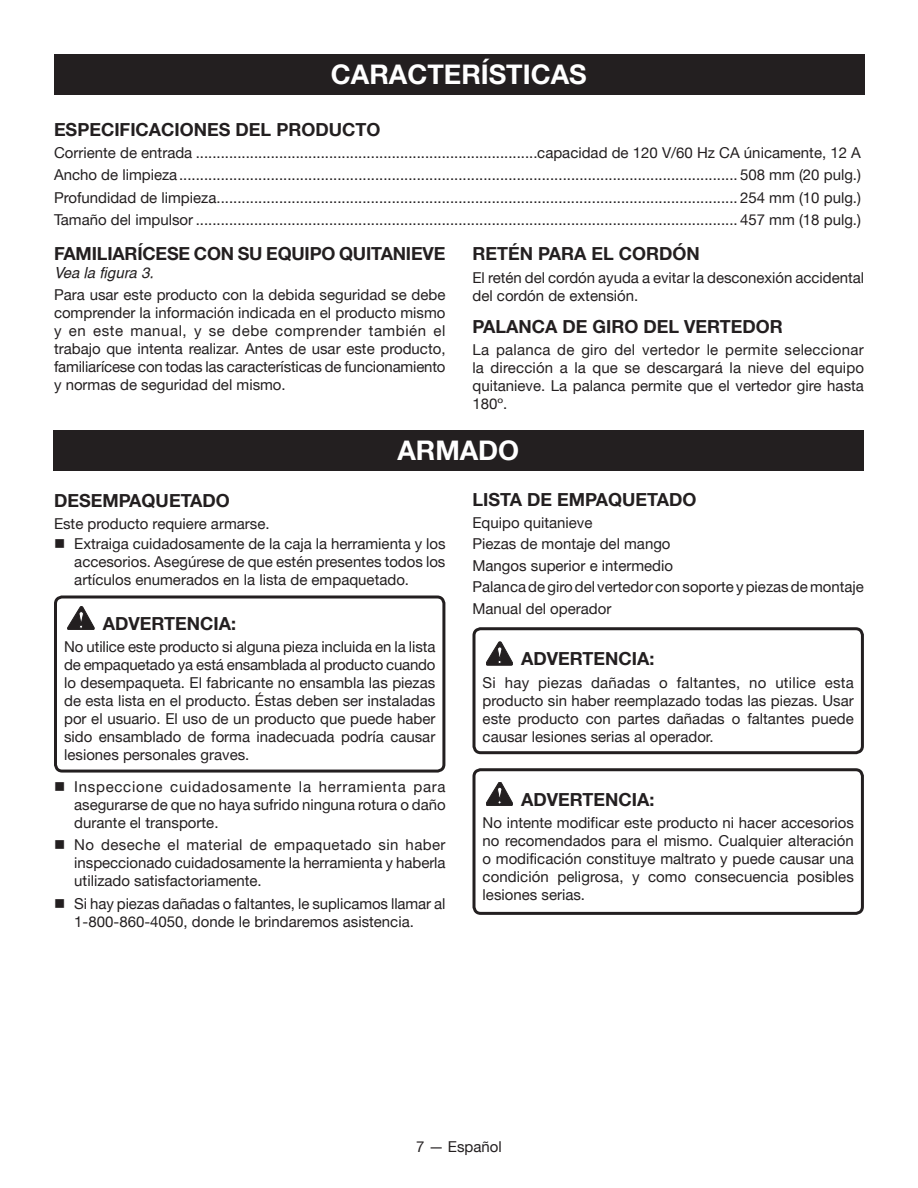
<style>
.page{position:relative;width:918px;height:1188px;background:#fff}
.page>*{position:absolute;margin:0;border:0;box-sizing:border-box;transform-origin:0 0}
.HEADING{font:700 27px "Helvetica Neue";color:#fff}
.Heading_2{font:700 18px "Helvetica Neue";color:#231f20}
.Warning{font:700 18px "Helvetica Neue";color:#231f20}
.Heading_1{font:700 18px "Helvetica Neue";color:#231f20}
.Warning_Text{font:15px/18px "Helvetica Neue";color:#231f20;text-align:justify}
.Body_text{font:15px/18px "Helvetica Neue";color:#231f20;text-align:justify}
.step{font:15px/18px "Helvetica Neue";color:#231f20;text-align:justify}
.bullet{font:15px "Helvetica Neue";color:#231f20}
.See_figure{font:italic 15px "Helvetica";color:#231f20}
</style>
<div class="page">
<div style="left:54px;top:54px;width:810px;height:41px;background:#231f20"></div>
<div style="left:472px;top:627px;width:392px;height:127px;border:3px solid #231f20;border-radius:7px"></div>
<div style="left:54px;top:596px;width:391px;height:177px;border:3px solid #231f20;border-radius:7px"></div>
<div style="left:54px;top:430px;width:810px;height:41px;background:#231f20"></div>
<svg style="left:68px;top:606px;width:26px;height:24px"></svg>
<svg style="left:486px;top:642px;width:27px;height:23px"></svg>
<svg style="left:486px;top:782px;width:27px;height:24px"></svg>
<div style="left:472px;top:768px;width:392px;height:147px;border:3px solid #231f20;border-radius:7px"></div>
<p class="HEADING" style="left:331px;top:57px;width:257px">CARACTERÍSTICAS</p>
<p class="Heading_2" style="left:54px;top:118px;width:328px">ESPECIFICACIONES DEL PRODUCTO</p>
<p class="Warning_Text" style="left:54px;top:143px;width:808px">Corriente de entrada ..................................................................................capacidad de 120 V/60 Hz CA únicamente, 12 A</p>
<p class="Warning_Text" style="left:54px;top:166px;width:809px">Ancho de limpieza...................................................................................................................................... 508 mm (20 pulg.)</p>
<p class="Warning_Text" style="left:54px;top:188px;width:809px">Profundidad de limpieza............................................................................................................................. 254 mm (10 pulg.)</p>
<p class="Warning_Text" style="left:54px;top:211px;width:809px">Tamaño del impulsor .................................................................................................................................. 457 mm (18 pulg.)</p>
<p class="Heading_2" style="left:54px;top:242px;width:393px">FAMILIARÍCESE CON SU EQUIPO QUITANIEVE</p>
<p class="See_figure" style="left:54px;top:264px;width:101px">Vea la figura 3.</p>
<p class="Body_text" style="left:54px;top:286px;width:393px">Para usar este producto con la debida seguridad se debe comprender la información indicada en el producto mismo y en este manual, y se debe comprender también el trabajo que intenta realizar. Antes de usar este producto, familiarícese con todas las características de funcionamiento y normas de seguridad del mismo.</p>
<p class="Heading_2" style="left:472px;top:243px;width:229px">RETÉN PARA EL CORDÓN</p>
<p class="Body_text" style="left:472px;top:268px;width:393px">El retén del cordón ayuda a evitar la desconexión accidental del cordón de extensión.</p>
<p class="Heading_2" style="left:472px;top:315px;width:312px">PALANCA DE GIRO DEL VERTEDOR</p>
<p class="Body_text" style="left:472px;top:341px;width:393px">La palanca de giro del vertedor le permite seleccionar la dirección a la que se descargará la nieve del equipo quitanieve. La palanca permite que el vertedor gire hasta 180º.</p>
<p class="HEADING" style="left:397px;top:433px;width:123px">ARMADO</p>
<p class="Heading_1" style="left:54px;top:489px;width:177px">DESEMPAQUETADO</p>
<p class="Warning_Text" style="left:54px;top:515px;width:217px">Este producto requiere armarse.</p>
<p class="step" style="left:74px;top:535px;width:373px;text-indent:-20px">■ Extraiga cuidadosamente de la caja la herramienta y los accesorios. Asegúrese de que estén presentes todos los artículos enumerados en la lista de empaquetado.</p>
<p class="Warning" style="left:103px;top:613px;width:135px">ADVERTENCIA:</p>
<p class="Warning_Text" style="left:64px;top:638px;width:373px">No utilice este producto si alguna pieza incluida en la lista de empaquetado ya está ensamblada al producto cuando lo desempaqueta. El fabricante no ensambla las piezas de esta lista en el producto. Éstas deben ser instaladas por el usuario. El uso de un producto que puede haber sido ensamblado de forma inadecuada podría causar lesiones personales graves.</p>
<p class="step" style="left:74px;top:777px;width:373px;text-indent:-20px">■ Inspeccione cuidadosamente la herramienta para asegurarse de que no haya sufrido ninguna rotura o daño durante el transporte.</p>
<p class="step" style="left:74px;top:836px;width:373px;text-indent:-20px">■ No deseche el material de empaquetado sin haber inspeccionado cuidadosamente la herramienta y haberla utilizado satisfactoriamente.</p>
<p class="step" style="left:74px;top:894px;width:373px;text-indent:-20px">■ Si hay piezas dañadas o faltantes, le suplicamos llamar al<br>1-800-860-4050, donde le brindaremos asistencia.</p>
<p class="Heading_1" style="left:472px;top:488px;width:225px">LISTA DE EMPAQUETADO</p>
<p class="bullet" style="left:472px;top:514px;width:122px">Equipo quitanieve</p>
<p class="bullet" style="left:472px;top:535px;width:200px">Piezas de montaje del mango</p>
<p class="bullet" style="left:472px;top:556px;width:202px">Mangos superior e intermedio</p>
<p class="bullet" style="left:472px;top:578px;width:393px">Palanca de giro del vertedor con soporte y piezas de montaje</p>
<p class="bullet" style="left:472px;top:600px;width:140px">Manual del operador</p>
<p class="Warning" style="left:521px;top:648px;width:135px">ADVERTENCIA:</p>
<p class="Warning_Text" style="left:483px;top:673px;width:373px">Si hay piezas dañadas o faltantes, no utilice esta producto sin haber reemplazado todas las piezas. Usar este producto con partes dañadas o faltantes puede causar lesiones serias al operador.</p>
<p class="Warning" style="left:521px;top:788px;width:135px">ADVERTENCIA:</p>
<p class="Warning_Text" style="left:483px;top:814px;width:373px">No intente modificar este producto ni hacer accesorios no recomendados para el mismo. Cualquier alteración o modificación constituye maltrato y puede causar una condición peligrosa, y como consecuencia posibles lesiones serias.</p>
<p class="Warning_Text" style="left:416px;top:1138px;width:87px">7 — Español</p>
</div>
